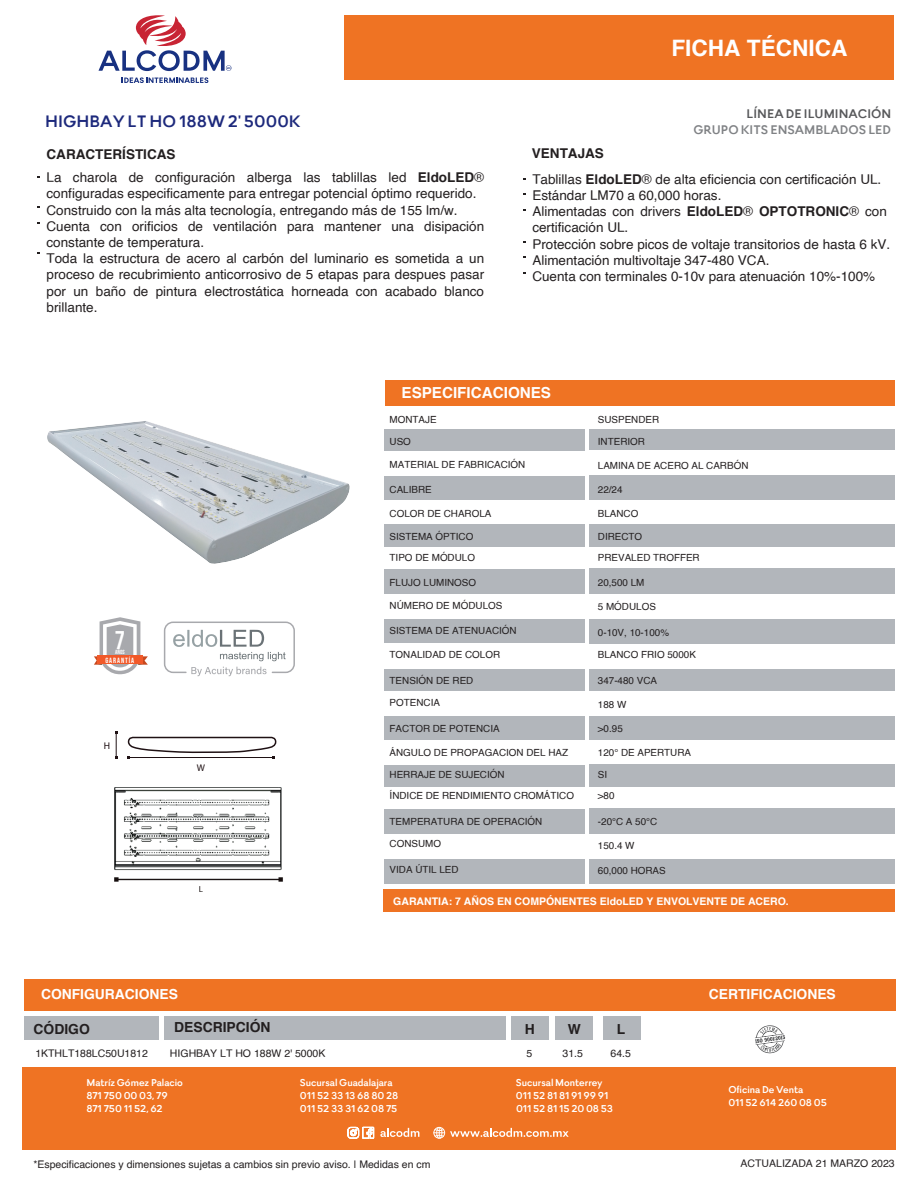
<style>
.page{position:relative;width:918px;height:1188px;background:#fff}
.page>*{position:absolute;margin:0;border:0;box-sizing:border-box;transform-origin:0 0}
.t1{font:25.5px "Bebas Neue";color:#fff}
.t2{font:700 22.65px "Helvetica";color:#fff}
.t3{font:700 18px "Firme";color:#1d297c}
.t4{font:700 15.15px "Helvetica";color:#fff}
.t5{font:700 13.8px "Helvetica";color:#fff}
.t6{font:700 13.8px "Helvetica";color:#231f20}
.t7{font:700 13.65px "Firme";color:#808285}
.t8{font:700 13.65px "Firme";color:#57585a}
.t9{font:13.5px/16.2px "Helvetica";color:#231f20}
.t10{font:700 13.5px "Helvetica";color:#231f20}
.t11{font:700 10.8px/13px "Firme";letter-spacing:-.01em;color:#fff}
.t12{font:10.5px "Helvetica";color:#231f20}
.t13{font:700 10.5px "Helvetica";color:#fff}
.t14{font:9.9px "Helvetica";color:#231f20}
.t15{font:9.75px "Myriad Pro";color:#1f1114}
.t16{font:7.5px "Bebas Neue";letter-spacing:.12em;color:#fff}
.t17{font:6px "Bebas Neue";color:#fff}
.s1{font-weight:700}
</style>
<div class="page">
<svg style="left:94px;top:617px;width:54px;height:57px"></svg>
<div style="left:98px;top:656px;width:45px;height:8px;background:#f15929"></div>
<svg style="left:164px;top:622px;width:131px;height:54px"></svg>
<svg style="left:115px;top:731px;width:3px;height:28px"></svg>
<svg style="left:127px;top:736px;width:150px;height:23px"></svg>
<img style="left:115px;top:787px;width:168px;height:105px">
<img style="left:47px;top:421px;width:303px;height:143px">
<div style="left:24px;top:1017px;width:134px;height:23px;background:#b2b6bb"></div>
<div style="left:164px;top:1017px;width:342px;height:23px;background:#b2b6bb"></div>
<div style="left:511px;top:1017px;width:38px;height:23px;background:#b2b6bb"></div>
<div style="left:556px;top:1017px;width:37px;height:23px;background:#b2b6bb"></div>
<div style="left:603px;top:1017px;width:38px;height:23px;background:#b2b6bb"></div>
<div style="left:24px;top:979px;width:872px;height:32px;background:#ef7323"></div>
<svg style="left:755px;top:1025px;width:30px;height:29px"></svg>
<div style="left:22px;top:1067px;width:874px;height:82px;background:#ef7323"></div>
<div style="left:433px;top:1127px;width:12px;height:12px;border:1px solid #fff;border-radius:50%"></div>
<svg style="left:434px;top:1127px;width:135px;height:12px"></svg>
<svg style="left:380px;top:1128px;width:39px;height:9px"></svg>
<svg style="left:347px;top:1127px;width:27px;height:12px"></svg>
<div style="left:384px;top:809px;width:201px;height:25px;background:#b2b6bb"></div>
<div style="left:384px;top:859px;width:201px;height:25px;background:#b2b6bb"></div>
<div style="left:589px;top:809px;width:305px;height:25px;background:#b2b6bb"></div>
<div style="left:589px;top:860px;width:305px;height:24px;background:#b2b6bb"></div>
<div style="left:384px;top:764px;width:200px;height:22px;background:#b2b6bb"></div>
<div style="left:589px;top:764px;width:305px;height:22px;background:#b2b6bb"></div>
<div style="left:384px;top:669px;width:201px;height:22px;background:#b2b6bb"></div>
<div style="left:384px;top:716px;width:201px;height:24px;background:#b2b6bb"></div>
<div style="left:589px;top:669px;width:305px;height:22px;background:#b2b6bb"></div>
<div style="left:589px;top:716px;width:305px;height:24px;background:#b2b6bb"></div>
<div style="left:384px;top:569px;width:201px;height:25px;background:#b2b6bb"></div>
<div style="left:384px;top:618px;width:201px;height:26px;background:#b2b6bb"></div>
<div style="left:384px;top:594px;width:201px;height:25px;background:#fff"></div>
<div style="left:589px;top:569px;width:305px;height:25px;background:#b2b6bb"></div>
<div style="left:589px;top:620px;width:305px;height:24px;background:#b2b6bb"></div>
<div style="left:384px;top:524px;width:200px;height:22px;background:#b2b6bb"></div>
<div style="left:589px;top:524px;width:305px;height:22px;background:#b2b6bb"></div>
<div style="left:384px;top:429px;width:201px;height:22px;background:#b2b6bb"></div>
<div style="left:384px;top:476px;width:201px;height:24px;background:#b2b6bb"></div>
<div style="left:589px;top:429px;width:305px;height:21px;background:#b2b6bb"></div>
<div style="left:589px;top:476px;width:305px;height:24px;background:#b2b6bb"></div>
<div style="left:385px;top:380px;width:509px;height:25px;background:#ef7323"></div>
<div style="left:383px;top:890px;width:512px;height:22px;background:#ef7323"></div>
<svg style="left:99px;top:15px;width:132px;height:56px"></svg>
<svg style="left:122px;top:77px;width:86px;height:6px"></svg>
<div style="left:344px;top:16px;width:549px;height:64px;background:#ef7323"></div>
<h3 class="t3" style="left:45px;top:110px;width:257px">HIGHBAY LT HO 188W 2' 5000K</h3>
<p class="t9" style="left:47px;top:144px;width:439px;line-height:22.8px"><span class="s1">CARACTERÍSTICAS<br></span>La charola de configuración alberga las tablillas led <span class="s1">EldoLED</span>®</p>
<p class="t9" style="left:47px;top:186px;width:439px">configuradas especificamente para entregar potencial óptimo requerido.<br>Construido con la más alta tecnología, entregando más de 155 lm/w.<br>Cuenta con orificios de ventilación para mantener una disipación constante de temperatura.<br>Toda la estructura de acero al carbón del luminario es sometida a un proceso de recubrimiento anticorrosivo de 5 etapas para despues pasar por un baño de pintura electrostática horneada con acabado blanco brillante.</p>
<h2 class="t2" style="left:671px;top:30px;width:178px">FICHA TÉCNICA</h2>
<p class="t8" style="left:747px;top:106px;width:146px">LÍNEA DE ILUMINACIÓN</p>
<p class="t10" style="left:532px;top:143px;width:74px">VENTAJAS</p>
<p class="t7" style="left:693px;top:121px;width:199px">GRUPO KITS ENSAMBLADOS LED</p>
<p class="t9" style="left:532px;top:171px;width:359px">Tablillas <span class="s1">EldoLED</span>® de alta eficiencia con certificación UL.<br>Estándar LM70 a 60,000 horas.<br>Alimentadas con drivers <span class="s1">EldoLED</span>® <span class="s1">OPTOTRONIC</span>® con certificación UL.<br>Protección sobre picos de voltaje transitorios de hasta 6 kV.<br>Alimentación multivoltaje 347-480 VCA.<br>Cuenta con terminales 0-10v para atenuación 10%-100%</p>
<h1 class="t1" style="left:115px;top:625px;width:12px">7</h1>
<p class="t17" style="left:115px;top:649px;width:11px">AÑOS</p>
<p class="t16" style="left:105px;top:656px;width:30px">GARANTÍA</p>
<p class="t15" style="left:104px;top:740px;width:8px">H</p>
<p class="t15" style="left:197px;top:762px;width:10px">W</p>
<p class="t4" style="left:402px;top:380px;width:151px">ESPECIFICACIONES</p>
<p class="t14" style="left:390px;top:411px;width:49px">MONTAJE</p>
<p class="t14" style="left:390px;top:434px;width:23px">USO</p>
<p class="t14" style="left:390px;top:457px;width:137px">MATERIAL DE FABRICACIÓN</p>
<p class="t14" style="left:390px;top:482px;width:44px">CALIBRE</p>
<p class="t14" style="left:390px;top:506px;width:103px">COLOR DE CHAROLA</p>
<p class="t14" style="left:598px;top:412px;width:63px">SUSPENDER</p>
<p class="t14" style="left:598px;top:434px;width:49px">INTERIOR</p>
<p class="t14" style="left:598px;top:458px;width:152px">LAMINA DE ACERO AL CARBÓN</p>
<p class="t14" style="left:598px;top:482px;width:26px">22/24</p>
<p class="t14" style="left:598px;top:506px;width:42px">BLANCO</p>
<p class="t14" style="left:390px;top:529px;width:85px">SISTEMA ÓPTICO</p>
<p class="t14" style="left:390px;top:575px;width:88px">FLUJO LUMINOSO</p>
<p class="t14" style="left:390px;top:598px;width:114px">NÚMERO DE MÓDULOS</p>
<p class="t14" style="left:390px;top:623px;width:129px">SISTEMA DE ATENUACIÓN</p>
<p class="t14" style="left:390px;top:647px;width:112px">TONALIDAD DE COLOR</p>
<p class="t14" style="left:598px;top:529px;width:46px">DIRECTO</p>
<p class="t14" style="left:598px;top:575px;width:48px">20,500 LM</p>
<p class="t14" style="left:598px;top:599px;width:60px">5 MÓDULOS</p>
<p class="t14" style="left:598px;top:625px;width:73px">0-10V, 10-100%</p>
<p class="t14" style="left:598px;top:647px;width:100px">BLANCO FRIO 5000K</p>
<p class="t14" style="left:390px;top:550px;width:87px">TIPO DE MÓDULO</p>
<p class="t14" style="left:598px;top:550px;width:103px">PREVALED TROFFER</p>
<p class="t14" style="left:390px;top:673px;width:85px">TENSIÓN DE RED</p>
<p class="t14" style="left:390px;top:695px;width:52px">POTENCIA</p>
<p class="t14" style="left:390px;top:721px;width:112px">FACTOR DE POTENCIA</p>
<p class="t14" style="left:390px;top:745px;width:180px">ÁNGULO DE PROPAGACION DEL HAZ</p>
<p class="t14" style="left:598px;top:673px;width:61px">347-480 VCA</p>
<p class="t14" style="left:598px;top:697px;width:30px">188 W</p>
<p class="t14" style="left:598px;top:721px;width:26px">&gt;0.95</p>
<p class="t14" style="left:598px;top:745px;width:95px">120° DE APERTURA</p>
<p class="t14" style="left:390px;top:767px;width:116px">HERRAJE DE SUJECIÓN</p>
<p class="t14" style="left:390px;top:814px;width:154px">TEMPERATURA DE OPERACIÓN</p>
<p class="t14" style="left:390px;top:836px;width:53px">CONSUMO</p>
<p class="t14" style="left:390px;top:862px;width:70px">VIDA ÚTIL LED</p>
<p class="t14" style="left:598px;top:767px;width:11px">SI</p>
<p class="t14" style="left:598px;top:814px;width:61px">-20°C A 50°C</p>
<p class="t14" style="left:598px;top:838px;width:38px">150.4 W</p>
<p class="t14" style="left:598px;top:863px;width:69px">60,000 HORAS</p>
<p class="t14" style="left:390px;top:788px;width:186px">ÍNDICE DE RENDIMIENTO CROMÁTICO</p>
<p class="t14" style="left:598px;top:788px;width:18px">&gt;80</p>
<p class="t13" style="left:393px;top:893px;width:397px">GARANTIA: 7 AÑOS EN COMPÓNENTES EldoLED Y ENVOLVENTE DE ACERO.</p>
<p class="t5" style="left:41px;top:983px;width:139px">CONFIGURACIONES</p>
<p class="t5" style="left:709px;top:983px;width:129px">CERTIFICACIONES</p>
<p class="t6" style="left:34px;top:1018px;width:58px">CÓDIGO</p>
<p class="t6" style="left:174px;top:1016px;width:98px">DESCRIPCIÓN</p>
<p class="t6" style="left:525px;top:1018px;width:12px">H</p>
<p class="t6" style="left:568px;top:1018px;width:15px">W</p>
<p class="t6" style="left:617px;top:1018px;width:10px">L</p>
<p class="t12" style="left:35px;top:1045px;width:114px">1KTHLT188LC50U1812</p>
<p class="t12" style="left:170px;top:1046px;width:157px">HIGHBAY LT HO 188W 2' 5000K</p>
<p class="t12" style="left:526px;top:1045px;width:7px">5</p>
<p class="t12" style="left:563px;top:1045px;width:22px">31.5</p>
<p class="t12" style="left:611px;top:1045px;width:22px">64.5</p>
<p class="t11" style="left:86px;top:1076px;width:98px">Matríz Gómez Palacio<br>871 750 00 03, 79<br>871 750 11 52, 62</p>
<p class="t11" style="left:300px;top:1076px;width:100px">Sucursal Guadalajara<br>011 52 33 13 68 80 28<br>011 52 33 31 62 08 75</p>
<p class="t11" style="left:516px;top:1076px;width:99px">Sucursal Monterrey<br>011 52 81 81 91 99 91<br>011 52 81 15 20 08 53</p>
<p class="t11" style="left:728px;top:1083px;width:100px">Oficina De Venta<br>011 52 614 260 08 05</p>
<p class="t12" style="left:33px;top:1156px;width:399px">*Especificaciones y dimensiones sujetas a cambios sin previo aviso. | Medidas en cm</p>
<p class="t12" style="left:741px;top:1156px;width:156px">ACTUALIZADA 21 MARZO 2023</p>
</div>
